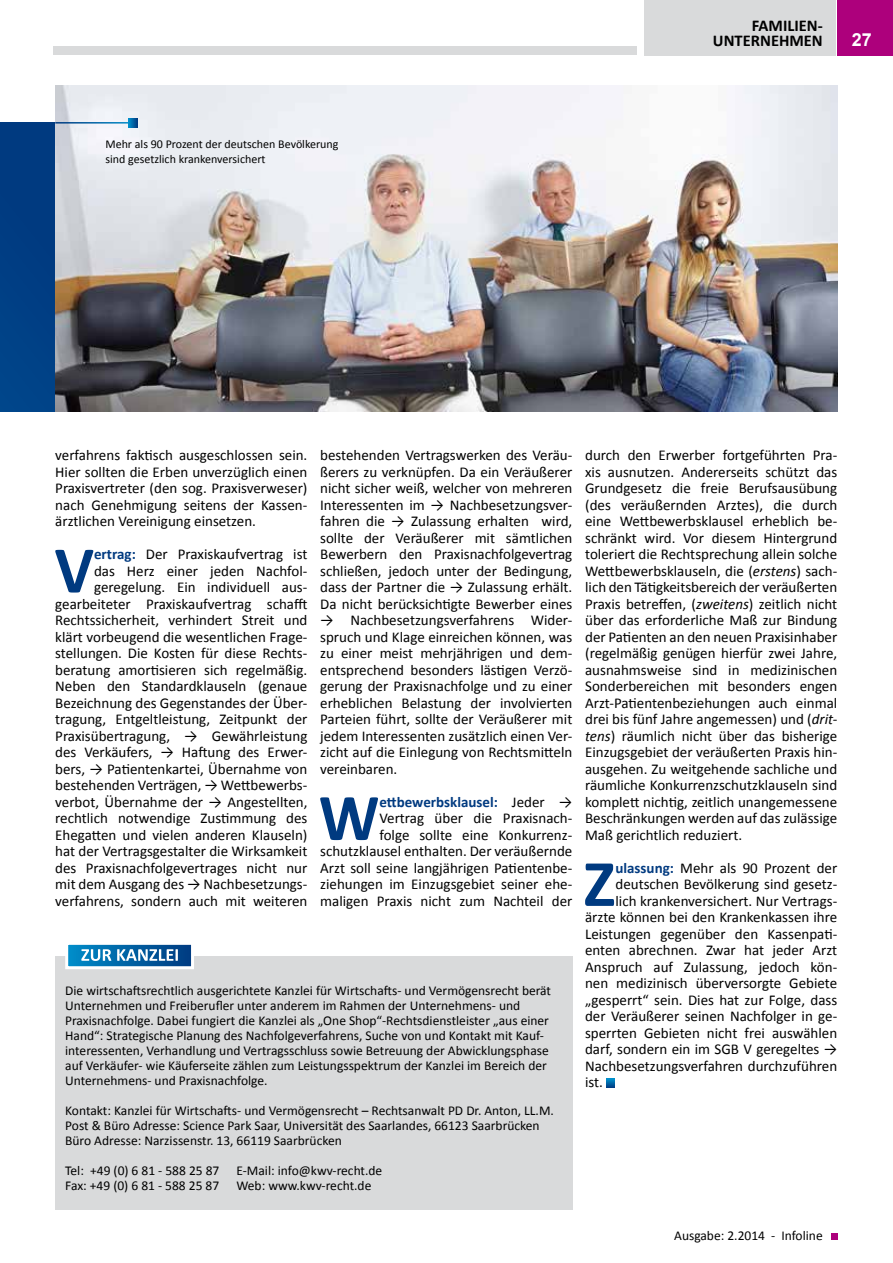
<style>
.page{position:relative;width:893px;height:1263px;background:#fff}
.page>*{position:absolute;margin:0;border:0;box-sizing:border-box;transform-origin:0 0}
.t1{font:700 67.05px "Calibri";color:#003a80}
.t2{font:700 18px "Arial";color:#fff}
.t3{font:700 16.5px/15px "Calibri";color:#000;text-align:right}
.t4{font:15px/16.5px "Calibri";color:#000;text-align:justify}
.t5{font:13.5px/15px "Calibri";color:#000}
.t6{font:12px/15px "Calibri";color:#000}
.s1{font-weight:700;color:#003a80}
.s2{font-style:italic}
</style>
<div class="page">
<div style="left:831px;top:1233px;width:6px;height:7px;background:#ad007c"></div>
<div style="left:644px;top:0;width:192px;height:55px;background:#d9dadb"></div>
<div style="left:837px;top:0;width:56px;height:55px;background:#ad007c"></div>
<div style="left:53px;top:46px;width:583px;height:9px;background:#d9dadb"></div>
<div style="left:0;top:122px;width:68px;height:289px;background:#003c82"></div>
<svg style="left:606px;top:1079px;width:9px;height:8px"></svg>
<div style="left:55px;top:956px;width:517px;height:253px;background:#d9dadb"></div>
<div style="left:67px;top:943px;width:126px;height:25px;background:linear-gradient(to right,#008dc9,#00397f)"></div>
<div style="left:65px;top:942px;width:129px;height:27px;border:3px solid #fff"></div>
<svg style="left:81px;top:949px;width:97px;height:12px"></svg>
<img style="left:55px;top:86px;width:782px;height:325px">
<hr style="left:55px;top:122px;width:76px;height:2px;background:#fff">
<svg style="left:129px;top:119px;width:8px;height:8px"></svg>
<p class="t6" style="left:105px;top:137px;width:235px">Mehr als 90 Prozent der deutschen Bevölkerung sind gesetzlich krankenversichert</p>
<p class="t3" style="left:713px;top:18px;width:111px">FAMILIEN-<br>UNTERNEHMEN</p>
<p class="t2" style="left:852px;top:28px;width:22px">27</p>
<p class="t4" style="left:55px;top:447px;width:254px">verfahrens faktisch ausgeschlossen sein.<br>Hier sollten die Erben unverzüglich einen Praxisvertreter (den sog. Praxisverweser) nach Genehmigung seitens der Kassen&shy;ärztlichen Vereinigung einsetzen.</p>
<h1 class="t1" style="left:54px;top:527px;width:41px">V</h1>
<p class="t4" style="left:55px;top:546px;width:254px;text-align:right"><span class="s1">ertrag:</span> Der Praxiskaufvertrag ist<br>das Herz einer jeden Nachfol&shy;geregelung. Ein individuell aus&shy;gearbeiteter Praxiskaufvertrag schafft Rechtssicherheit, verhindert Streit und klärt vorbeugend die wesentlichen Frage&shy;stellungen. Die Kosten für diese Rechts&shy;beratung amortisieren sich regelmäßig.<br>Neben den Standardklauseln (genaue Bezeichnung des Gegenstandes der Über&shy;tragung, Entgeltleistung, Zeitpunkt der Praxisübertragung, → Gewährleistung des Verkäufers, → Haftung des Erwer&shy;bers, → Patientenkartei, Übernahme von bestehenden Verträgen, → Wettbewerbs&shy;verbot, Übernahme der → Angestellten, rechtlich notwendige Zustimmung des Ehegatten und vielen anderen Klauseln) hat der Vertragsgestalter die Wirksamkeit des Praxisnachfolgevertrages nicht nur mit dem Ausgang des → Nachbesetzungs&shy;verfahrens, sondern auch mit weiteren</p>
<p class="t4" style="left:320px;top:447px;width:254px">bestehenden Vertragswerken des Veräu&shy;ßerers zu verknüpfen. Da ein Veräußerer nicht sicher weiß, welcher von mehreren Interessenten im → Nachbesetzungsver&shy;fahren die → Zulassung erhalten wird, sollte der Veräußerer mit sämtlichen Bewerbern den Praxisnachfolgevertrag schließen, jedoch unter der Bedingung, dass der Partner die → Zulassung erhält.<br>Da nicht berücksichtigte Bewerber eines</p>
<p class="t4" style="left:320px;top:612px;width:254px">→ Nachbesetzungsverfahrens Wider&shy;spruch und Klage einreichen können, was zu einer meist mehrjährigen und dem&shy;entsprechend besonders lästigen Verzö&shy;gerung der Praxisnachfolge und zu einer erheblichen Belastung der involvierten Parteien führt, sollte der Veräußerer mit jedem Interessenten zusätzlich einen Ver&shy;zicht auf die Einlegung von Rechtsmitteln vereinbaren.</p>
<h1 class="t1" style="left:319px;top:775px;width:62px">W</h1>
<p class="t4" style="left:320px;top:794px;width:254px;text-align:right"><span class="s1">ettbewerbsklausel:</span> Jeder →<br>Vertrag über die Praxisnach-<br>folge sollte eine Konkurrenz&shy;schutzklausel enthalten. Der veräußernde Arzt soll seine langjährigen Patientenbe&shy;ziehungen im Einzugsgebiet seiner ehe&shy;maligen Praxis nicht zum Nachteil der</p>
<p class="t5" style="left:65px;top:983px;width:487px">Die wirtschaftsrechtlich ausgerichtete Kanzlei für Wirtschafts- und Vermögensrecht berät Unternehmen und Freiberufler unter anderem im Rahmen der Unternehmens- und Praxisnachfolge. Dabei fungiert die Kanzlei als „One Shop“-Rechtsdienstleister „aus einer Hand“: Strategische Planung des Nachfolgeverfahrens, Suche von und Kontakt mit Kauf&shy;interessenten, Verhandlung und Vertragsschluss sowie Betreuung der Abwicklungsphase auf Verkäufer- wie Käuferseite zählen zum Leistungsspektrum der Kanzlei im Bereich der Unternehmens- und Praxisnachfolge.</p>
<p class="t5" style="left:65px;top:1103px;width:490px">Kontakt: Kanzlei für Wirtschafts- und Vermögensrecht – Rechtsanwalt PD Dr. Anton, LL.M.<br>Post &amp; Büro Adresse: Science Park Saar, Universität des Saarlandes, 66123 Saarbrücken<br>Büro Adresse: Narzissenstr. 13, 66119 Saarbrücken</p>
<p class="t5" style="left:65px;top:1163px;width:319px">Tel: +49 (0) 6 81 - 588 25 87 E-Mail: info@kwv-recht.de<br>Fax: +49 (0) 6 81 - 588 25 87</p>
<p class="t5" style="left:236px;top:1178px;width:137px">Web: www.kwv-recht.de</p>
<p class="t4" style="left:585px;top:447px;width:254px">durch den Erwerber fortgeführten Pra&shy;xis ausnutzen. Andererseits schützt das Grundgesetz die freie Berufsausübung (des veräußernden Arztes), die durch eine Wettbewerbsklausel erheblich be&shy;schränkt wird. Vor diesem Hintergrund toleriert die Rechtsprechung allein solche Wettbewerbsklauseln, die (<span class="s2">erstens</span>) sach&shy;lich den Tätigkeitsbereich der veräußerten Praxis betreffen, (<span class="s2">zweitens</span>) zeitlich nicht über das erforderliche Maß zur Bindung der Patienten an den neuen Praxisinhaber (regelmäßig genügen hierfür zwei Jahre, ausnahmsweise sind in medizinischen Sonderbereichen mit besonders engen Arzt-Patientenbeziehungen auch einmal drei bis fünf Jahre angemessen) und (<span class="s2">drit&shy;tens</span>) räumlich nicht über das bisherige Einzugsgebiet der veräußerten Praxis hin&shy;ausgehen. Zu weitgehende sachliche und räumliche Konkurrenzschutzklauseln sind komplett nichtig, zeitlich unangemessene Beschränkungen werden auf das zulässige Maß gerichtlich reduziert.</p>
<h1 class="t1" style="left:583px;top:841px;width:34px">Z</h1>
<p class="t4" style="left:615px;top:860px;width:223px"><span class="s1">ulassung:</span> Mehr als 90 Prozent der</p>
<p class="t4" style="left:615px;top:876px;width:223px">deutschen Bevölkerung sind gesetz-</p>
<p class="t4" style="left:615px;top:893px;width:223px">lich krankenversichert. Nur Vertrags-</p>
<p class="t4" style="left:585px;top:909px;width:254px">ärzte können bei den Krankenkassen ihre</p>
<p class="t4" style="left:585px;top:926px;width:254px">Leistungen gegenüber den Kassenpati-</p>
<p class="t4" style="left:585px;top:942px;width:254px">enten abrechnen. Zwar hat jeder Arzt</p>
<p class="t4" style="left:585px;top:959px;width:254px">Anspruch auf Zulassung, jedoch kön-</p>
<p class="t4" style="left:585px;top:975px;width:254px">nen medizinisch überversorgte Gebiete</p>
<p class="t4" style="left:585px;top:992px;width:254px">„gesperrt“ sein. Dies hat zur Folge, dass</p>
<p class="t4" style="left:585px;top:1008px;width:254px">der Veräußerer seinen Nachfolger in ge-</p>
<p class="t4" style="left:585px;top:1025px;width:254px">sperrten Gebieten nicht frei auswählen</p>
<p class="t4" style="left:585px;top:1041px;width:254px">darf, sondern ein im SGB V geregeltes →</p>
<p class="t4" style="left:585px;top:1058px;width:254px">Nachbesetzungsverfahren durchzuführen</p>
<p class="t4" style="left:585px;top:1074px;width:19px">ist.</p>
<p class="t5" style="left:674px;top:1228px;width:150px">Ausgabe: 2.2014 - Infoline</p>
</div>
